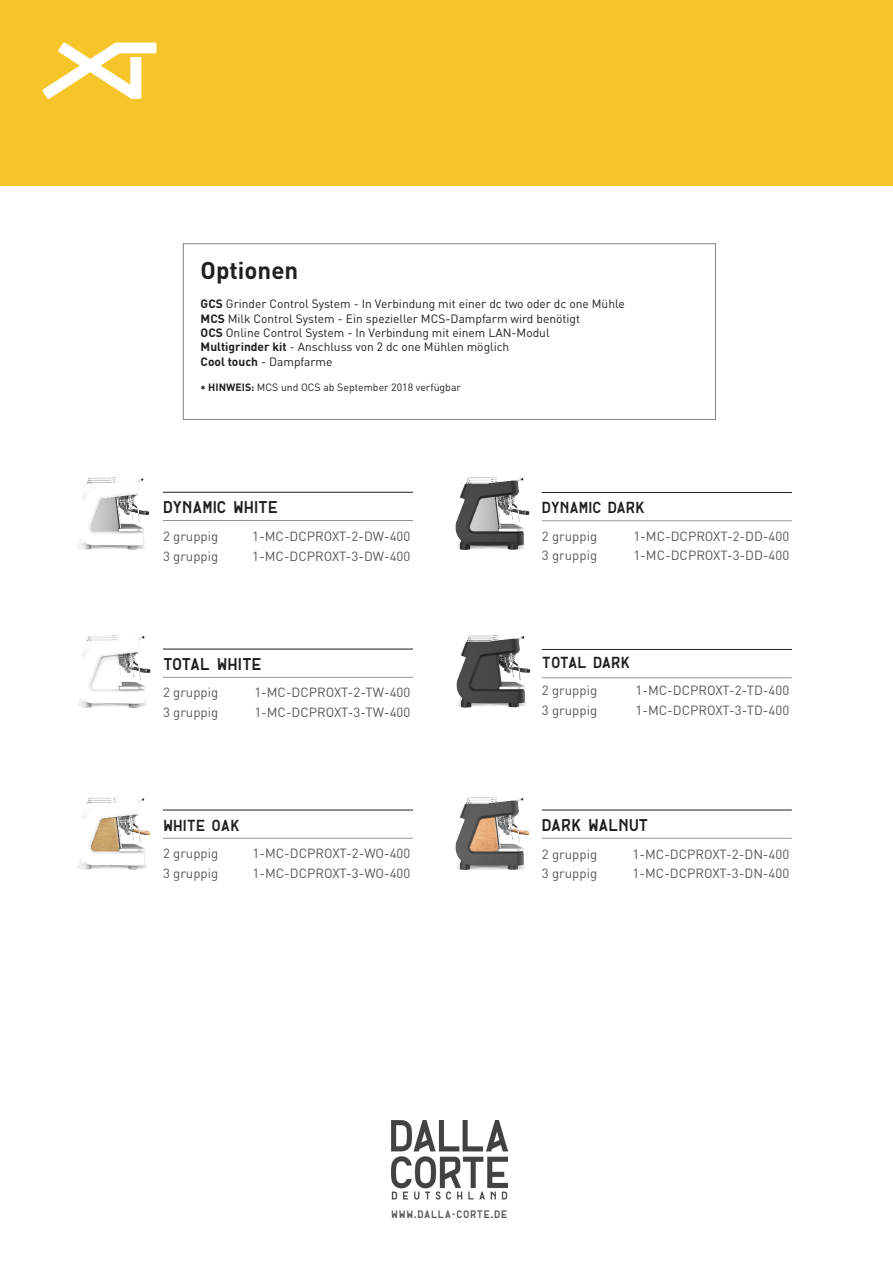
<style>
.page{position:relative;width:893px;height:1263px;background:#fff}
.page>*{position:absolute;margin:0;border:0;box-sizing:border-box;transform-origin:0 0}
.t1{font:700 24px "DIN Pro";color:#231f20}
.t2{font:600 condensed 16.5px "Dalla Corte";color:#231f20}
.t3{font:600 condensed 15.45px "Dalla Corte";color:#231f20}
.t4{font:13.2px "DINOT";color:#57585a}
.t5{font:12px "DIN Pro";color:#231f20}
.t6{font:12px "DINOT";color:#231f20}
.t7{font:10.5px "DINOT";color:#231f20}
.t8{font:600 condensed 10.5px "Dalla Corte";letter-spacing:.06em;color:#57585a}
.s1{font-family:"DINOT";font-weight:700}
.s2{font-family:"DINOT"}
.s3{font-weight:700}
</style>
<div class="page">
<div style="left:0;top:0;width:893px;height:185px;background:#f5c529"></div>
<img style="left:391px;top:1120px;width:117px;height:80px">
<svg style="left:42px;top:42px;width:115px;height:57px"></svg>
<div style="left:183px;top:243px;width:533px;height:177px;border:1px solid #808285"></div>
<hr style="left:163px;top:492px;width:250px;height:1px;background:#231f20">
<hr style="left:163px;top:520px;width:250px;height:1px;background:#939598">
<hr style="left:542px;top:492px;width:250px;height:1px;background:#231f20">
<hr style="left:542px;top:520px;width:250px;height:1px;background:#939598">
<hr style="left:163px;top:649px;width:250px;height:1px;background:#231f20">
<hr style="left:163px;top:677px;width:250px;height:1px;background:#939598">
<hr style="left:542px;top:649px;width:250px;height:1px;background:#231f20">
<hr style="left:542px;top:677px;width:250px;height:1px;background:#939598">
<hr style="left:163px;top:810px;width:250px;height:1px;background:#231f20">
<hr style="left:163px;top:838px;width:250px;height:1px;background:#939598">
<hr style="left:542px;top:810px;width:250px;height:1px;background:#231f20">
<hr style="left:542px;top:838px;width:250px;height:1px;background:#939598">
<img style="left:78px;top:477px;width:72px;height:73px">
<img style="left:455px;top:477px;width:74px;height:73px">
<svg style="left:455px;top:536px;width:71px;height:13px"></svg>
<img style="left:457px;top:634px;width:73px;height:73px">
<img style="left:456px;top:797px;width:73px;height:73px">
<img style="left:78px;top:634px;width:72px;height:73px">
<img style="left:78px;top:797px;width:72px;height:72px">
<p class="t1" style="left:201px;top:251px;width:99px">Optionen</p>
<p class="t5" style="left:201px;top:294px;width:426px"><span class="s1">GCS</span> <span class="s2">Grinder Control System -</span> In Verbindung mit einer dc two oder dc one Mühle</p>
<p class="t5" style="left:201px;top:309px;width:381px"><span class="s1">MCS</span> <span class="s2">Milk Control System -</span> Ein spezieller MCS-Dampfarm wird benötigt</p>
<p class="t5" style="left:201px;top:323px;width:350px"><span class="s1">OCS</span> <span class="s2">Online Control System -</span> In Verbindung mit einem LAN-Modul</p>
<p class="t5" style="left:201px;top:338px;width:310px"><span class="s1">Multigrinder kit</span> <span class="s2">-</span> Anschluss von 2 dc one Mühlen möglich</p>
<p class="t6" style="left:201px;top:352px;width:133px"><span class="s3">Cool touch</span> - Dampfarme</p>
<p class="t7" style="left:201px;top:379px;width:262px"><span class="s3">* HINWEIS:</span> MCS und OCS ab September 2018 verfügbar</p>
<p class="t2" style="left:163px;top:500px;width:116px">DYNAMIC WHITE</p>
<p class="t4" style="left:163px;top:526px;width:57px">2 gruppig</p>
<p class="t4" style="left:252px;top:526px;width:160px">1-MC-DCPROXT-2-DW-400</p>
<p class="t4" style="left:163px;top:546px;width:57px">3 gruppig</p>
<p class="t4" style="left:252px;top:546px;width:160px">1-MC-DCPROXT-3-DW-400</p>
<p class="t2" style="left:163px;top:656px;width:100px">TOTAL WHITE</p>
<p class="t4" style="left:163px;top:682px;width:57px">2 gruppig</p>
<p class="t4" style="left:254px;top:682px;width:158px">1-MC-DCPROXT-2-TW-400</p>
<p class="t4" style="left:163px;top:702px;width:57px">3 gruppig</p>
<p class="t4" style="left:254px;top:702px;width:158px">1-MC-DCPROXT-3-TW-400</p>
<p class="t3" style="left:163px;top:818px;width:78px">WHITE OAK</p>
<p class="t4" style="left:163px;top:843px;width:57px">2 gruppig</p>
<p class="t4" style="left:253px;top:843px;width:159px">1-MC-DCPROXT-2-WO-400</p>
<p class="t4" style="left:163px;top:863px;width:57px">3 gruppig</p>
<p class="t4" style="left:253px;top:863px;width:159px">1-MC-DCPROXT-3-WO-400</p>
<p class="t3" style="left:542px;top:500px;width:104px">DYNAMIC DARK</p>
<p class="t4" style="left:542px;top:526px;width:57px">2 gruppig</p>
<p class="t4" style="left:633px;top:526px;width:157px">1-MC-DCPROXT-2-DD-400</p>
<p class="t4" style="left:542px;top:545px;width:57px">3 gruppig</p>
<p class="t4" style="left:633px;top:545px;width:157px">1-MC-DCPROXT-3-DD-400</p>
<p class="t3" style="left:542px;top:655px;width:90px">TOTAL DARK</p>
<p class="t4" style="left:542px;top:681px;width:57px">2 gruppig</p>
<p class="t4" style="left:636px;top:681px;width:155px">1-MC-DCPROXT-2-TD-400</p>
<p class="t4" style="left:542px;top:700px;width:57px">3 gruppig</p>
<p class="t4" style="left:636px;top:700px;width:155px">1-MC-DCPROXT-3-TD-400</p>
<p class="t2" style="left:542px;top:817px;width:108px">DARK WALNUT</p>
<p class="t4" style="left:542px;top:844px;width:57px">2 gruppig</p>
<p class="t4" style="left:633px;top:844px;width:158px">1-MC-DCPROXT-2-DN-400</p>
<p class="t4" style="left:542px;top:863px;width:57px">3 gruppig</p>
<p class="t4" style="left:633px;top:863px;width:158px">1-MC-DCPROXT-3-DN-400</p>
<p class="t8" style="left:391px;top:1209px;width:118px">WWW.DALLA-CORTE.DE</p>
</div>
